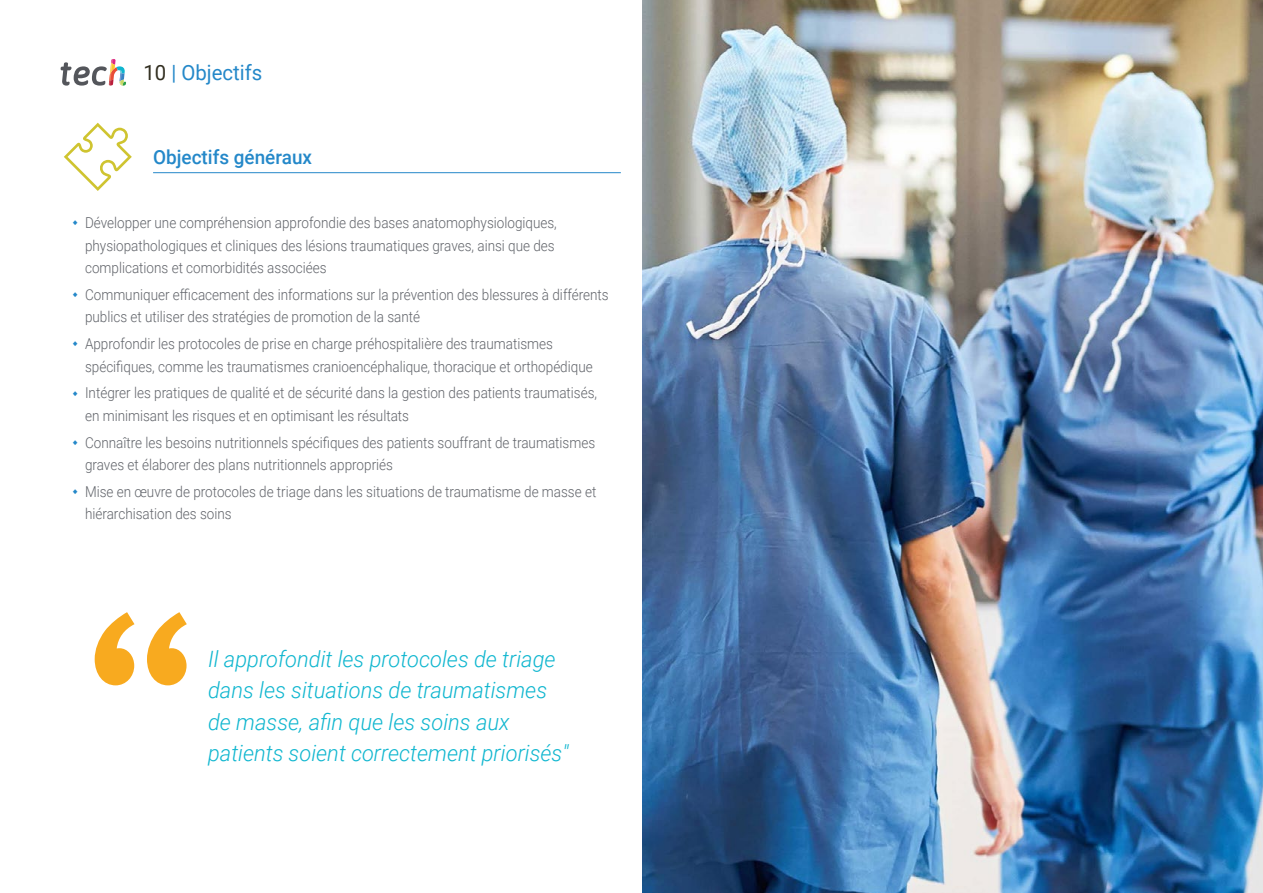
<style>
.page{position:relative;width:1263px;height:893px;background:#fff}
.page>*{position:absolute;margin:0;border:0;box-sizing:border-box;transform-origin:0 0}
.t1{font:italic 300 22.5px/31.5px "Roboto";color:#0fb6cf}
.t2{font:21px "Roboto";color:#2488c9}
.t3{font:500 19.5px "Roboto";color:#2488c9}
.t4{font:300 15px/22.5px "Roboto";color:#61646a;scale:.9 1}
.s1{color:#312e20}
</style>
<div class="page">
<hr style="left:153px;top:172px;width:468px;height:1px;background:#2488c9">
<svg style="left:64px;top:123px;width:68px;height:68px"></svg>
<img style="left:642px;top:0;width:621px;height:893px">
<svg style="left:95px;top:612px;width:92px;height:73px"></svg>
<svg style="left:61px;top:59px;width:65px;height:27px"></svg>
<h2 class="t2" style="left:144px;top:57px;width:120px"><span class="s1">10</span> | Objectifs</h2>
<h3 class="t3" style="left:153px;top:144px;width:160px">Objectifs généraux</h3>
<p class="t4" style="left:85px;top:211px;width:526px">Développer une compréhension approfondie des bases anatomophysiologiques, physiopathologiques et cliniques des lésions traumatiques graves, ainsi que des complications et comorbidités associées</p>
<p class="t4" style="left:85px;top:283px;width:583px">Communiquer efficacement des informations sur la prévention des blessures à différents publics et utiliser des stratégies de promotion de la santé</p>
<p class="t4" style="left:85px;top:332px;width:566px">Approfondir les protocoles de prise en charge préhospitalière des traumatismes spécifiques, comme les traumatismes cranioencéphalique, thoracique et orthopédique</p>
<p class="t4" style="left:85px;top:381px;width:570px">Intégrer les pratiques de qualité et de sécurité dans la gestion des patients traumatisés, en minimisant les risques et en optimisant les résultats</p>
<p class="t4" style="left:85px;top:430px;width:568px">Connaître les besoins nutritionnels spécifiques des patients souffrant de traumatismes graves et élaborer des plans nutritionnels appropriés</p>
<p class="t4" style="left:85px;top:480px;width:570px">Mise en œuvre de protocoles de triage dans les situations de traumatisme de masse et hiérarchisation des soins</p>
<h1 class="t1" style="left:208px;top:642px;width:362px">Il approfondit les protocoles de triage dans les situations de traumatismes de masse, afin que les soins aux patients soient correctement priorisés"</h1>
</div>
